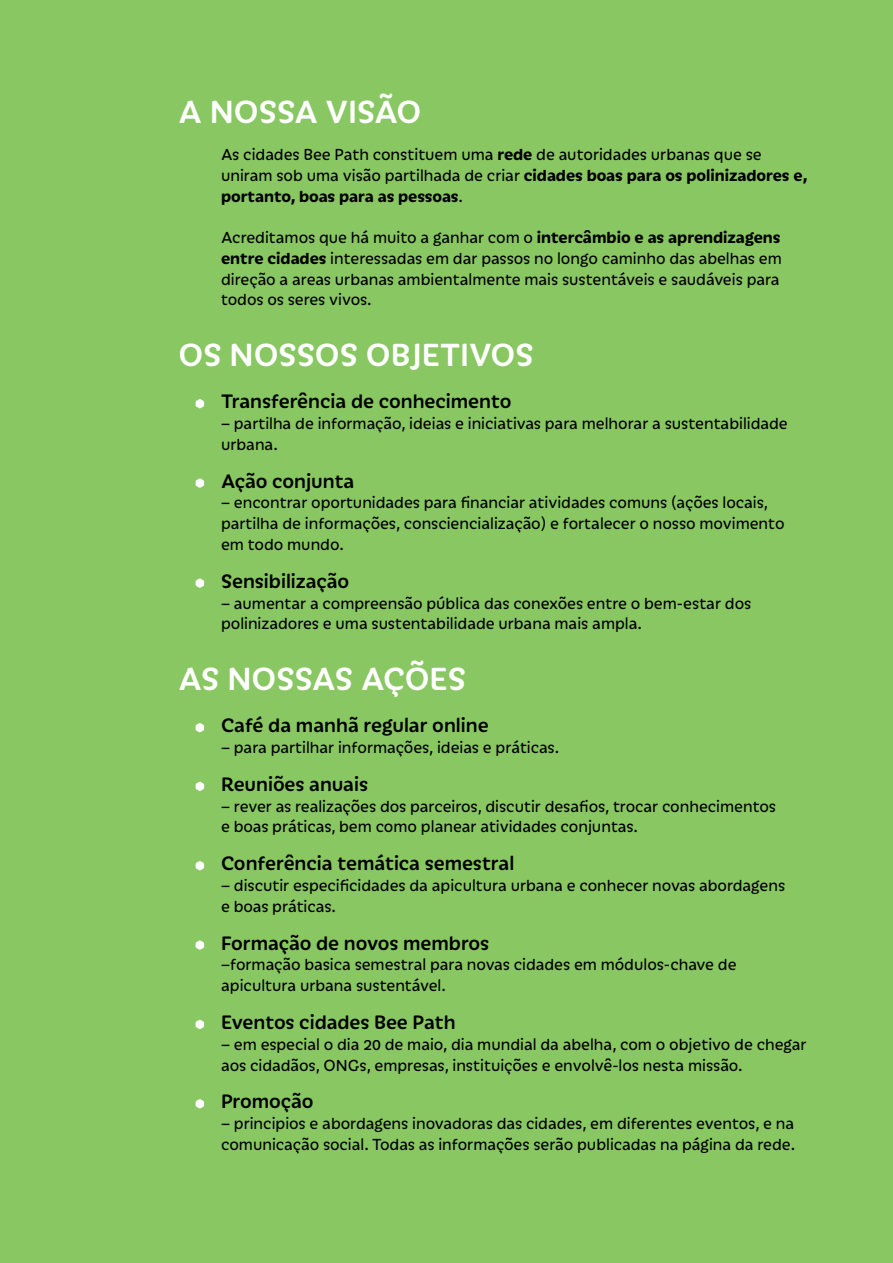
<style>
.page{position:relative;width:893px;height:1263px;background:#89c763}
.page>*{position:absolute;margin:0;border:0;box-sizing:border-box;transform-origin:0 0}
.t1{font:500 34.5px "Iskra";letter-spacing:-.005em;color:#fff}
.t2{font:500 21px "Iskra";color:#000}
.t3{font:17.25px/20.7px "Iskra";color:#000}
.s1{font-weight:700}
</style>
<div class="page">
<svg style="left:196px;top:399px;width:8px;height:10px"></svg>
<svg style="left:196px;top:478px;width:8px;height:10px"></svg>
<svg style="left:196px;top:578px;width:8px;height:10px"></svg>
<svg style="left:196px;top:723px;width:8px;height:9px"></svg>
<svg style="left:196px;top:781px;width:8px;height:10px"></svg>
<svg style="left:196px;top:861px;width:8px;height:10px"></svg>
<svg style="left:196px;top:940px;width:8px;height:10px"></svg>
<svg style="left:196px;top:1019px;width:8px;height:10px"></svg>
<svg style="left:196px;top:1099px;width:8px;height:10px"></svg>
<h1 class="t1" style="left:179px;top:87px;width:244px">A NOSSA VISÃO</h1>
<p class="t3" style="left:221px;top:143px;width:588px">As cidades Bee Path constituem uma <span class="s1">rede</span> de autoridades urbanas que se uniram sob uma visão partilhada de criar <span class="s1">cidades boas para os polinizadores e, portanto, boas para as pessoas</span>.</p>
<p class="t3" style="left:221px;top:226px;width:562px">Acreditamos que há muito a ganhar com o <span class="s1">intercâmbio e as aprendizagens entre cidades</span> interessadas em dar passos no longo caminho das abelhas em direção a areas urbanas ambientalmente mais sustentáveis e saudáveis para todos os seres vivos.</p>
<h1 class="t1" style="left:179px;top:331px;width:357px">OS NOSSOS OBJETIVOS</h1>
<p class="t2" style="left:221px;top:387px;width:292px">Transferência de conhecimento</p>
<p class="t3" style="left:221px;top:412px;width:568px">– partilha de informação, ideias e iniciativas para melhorar a sustentabilidade urbana.</p>
<p class="t2" style="left:221px;top:466px;width:135px">Ação conjunta</p>
<p class="t3" style="left:221px;top:491px;width:565px">– encontrar oportunidades para financiar atividades comuns (ações locais, partilha de informações, consciencialização) e fortalecer o nosso movimento em todo mundo.</p>
<p class="t2" style="left:221px;top:566px;width:130px">Sensibilização</p>
<p class="t3" style="left:221px;top:592px;width:532px">– aumentar a compreensão pública das conexões entre o bem-estar dos polinizadores e uma sustentabilidade urbana mais ampla.</p>
<h1 class="t1" style="left:179px;top:655px;width:289px">AS NOSSAS AÇÕES</h1>
<p class="t2" style="left:221px;top:711px;width:269px">Café da manhã regular online</p>
<p class="t3" style="left:221px;top:736px;width:340px">– para partilhar informações, ideias e práticas.</p>
<p class="t2" style="left:221px;top:769px;width:149px">Reuniões anuais</p>
<p class="t3" style="left:221px;top:795px;width:556px">– rever as realizações dos parceiros, discutir desafios, trocar conhecimentos e boas práticas, bem como planear atividades conjuntas.</p>
<p class="t2" style="left:221px;top:849px;width:295px">Conferência temática semestral</p>
<p class="t3" style="left:221px;top:874px;width:566px">– discutir especificidades da apicultura urbana e conhecer novas abordagens e boas práticas.</p>
<p class="t2" style="left:221px;top:928px;width:270px">Formação de novos membros</p>
<p class="t3" style="left:221px;top:953px;width:517px">–formação basica semestral para novas cidades em módulos-chave de apicultura urbana sustentável.</p>
<p class="t2" style="left:221px;top:1007px;width:236px">Eventos cidades Bee Path</p>
<p class="t3" style="left:221px;top:1033px;width:587px">– em especial o dia 20 de maio, dia mundial da abelha, com o objetivo de chegar aos cidadãos, ONGs, empresas, instituições e envolvê-los nesta missão.</p>
<p class="t2" style="left:221px;top:1087px;width:94px">Promoção</p>
<p class="t3" style="left:221px;top:1112px;width:576px">– principios e abordagens inovadoras das cidades, em diferentes eventos, e na comunicação social. Todas as informações serão publicadas na página da rede.</p>
</div>
